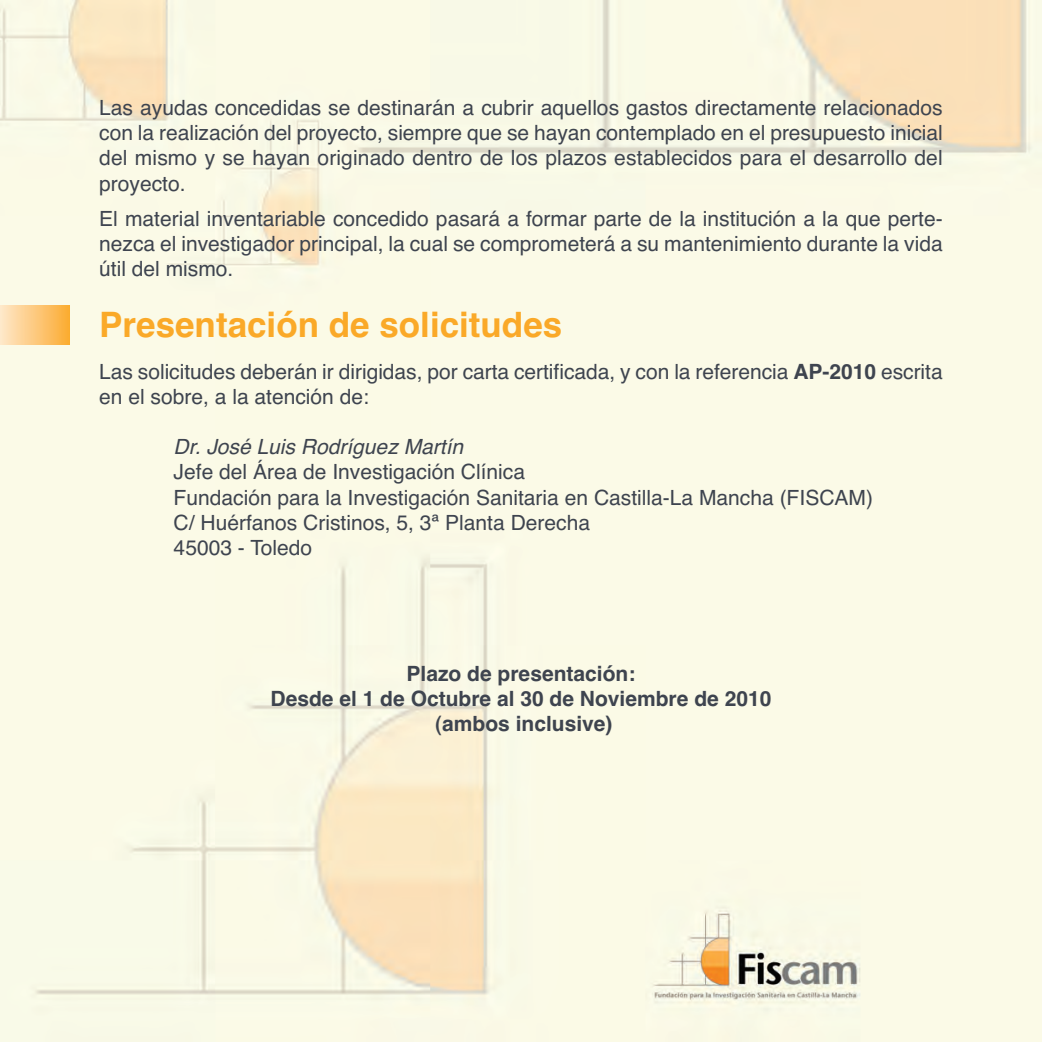
<style>
.page{position:relative;width:1042px;height:1042px;background:#fff}
.page>*{position:absolute;margin:0;border:0;box-sizing:border-box;transform-origin:0 0}
.t1{font:700 35px "Helvetica";color:#faa928}
.t2{font:21px/25.2px "Helvetica";color:#3e444f;text-align:justify}
.t3{font:700 21px/25.2px "Helvetica";color:#3e444f;text-align:center}
.t4{font:italic 21px "Helvetica";color:#3e444f}
.s1{font-weight:700}
</style>
<div class="page">
<img style="left:0;top:0;width:1042px;height:1042px">
<div style="left:0;top:306px;width:69px;height:39px;background:linear-gradient(to right,#ffe8ca,#fbac34)"></div>
<p class="t2" style="left:99px;top:95px;width:845px">Las ayudas concedidas se destinarán a cubrir aquellos gastos directamente relacionados con la realización del proyecto, siempre que se hayan contemplado en el presupuesto inicial del mismo y se hayan originado dentro de los plazos establecidos para el desarrollo del proyecto.</p>
<p class="t2" style="left:99px;top:206px;width:845px">El material inventariable concedido pasará a formar parte de la institución a la que perte&shy;nezca el investigador principal, la cual se comprometerá a su mantenimiento durante la vida útil del mismo.</p>
<h1 class="t1" style="left:99px;top:304px;width:464px">Presentación de solicitudes</h1>
<p class="t2" style="left:99px;top:359px;width:845px">Las solicitudes deberán ir dirigidas, por carta certificada, y con la referencia <span class="s1">AP-2010</span> escrita en el sobre, a la atención de:</p>
<p class="t4" style="left:174px;top:434px;width:291px">Dr. José Luis Rodríguez Martín</p>
<p class="t2" style="left:174px;top:459px;width:701px;text-align:left">Jefe del Área de Investigación Clínica<br>Fundación para la Investigación Sanitaria en Castilla-La Mancha (FISCAM)<br>C/ Huérfanos Cristinos, 5, 3ª Planta Derecha<br>45003 - Toledo</p>
<p class="t3" style="left:270px;top:661px;width:502px">Plazo de presentación:<br>Desde el 1 de Octubre al 30 de Noviembre de 2010 (ambos inclusive)</p>
</div>
